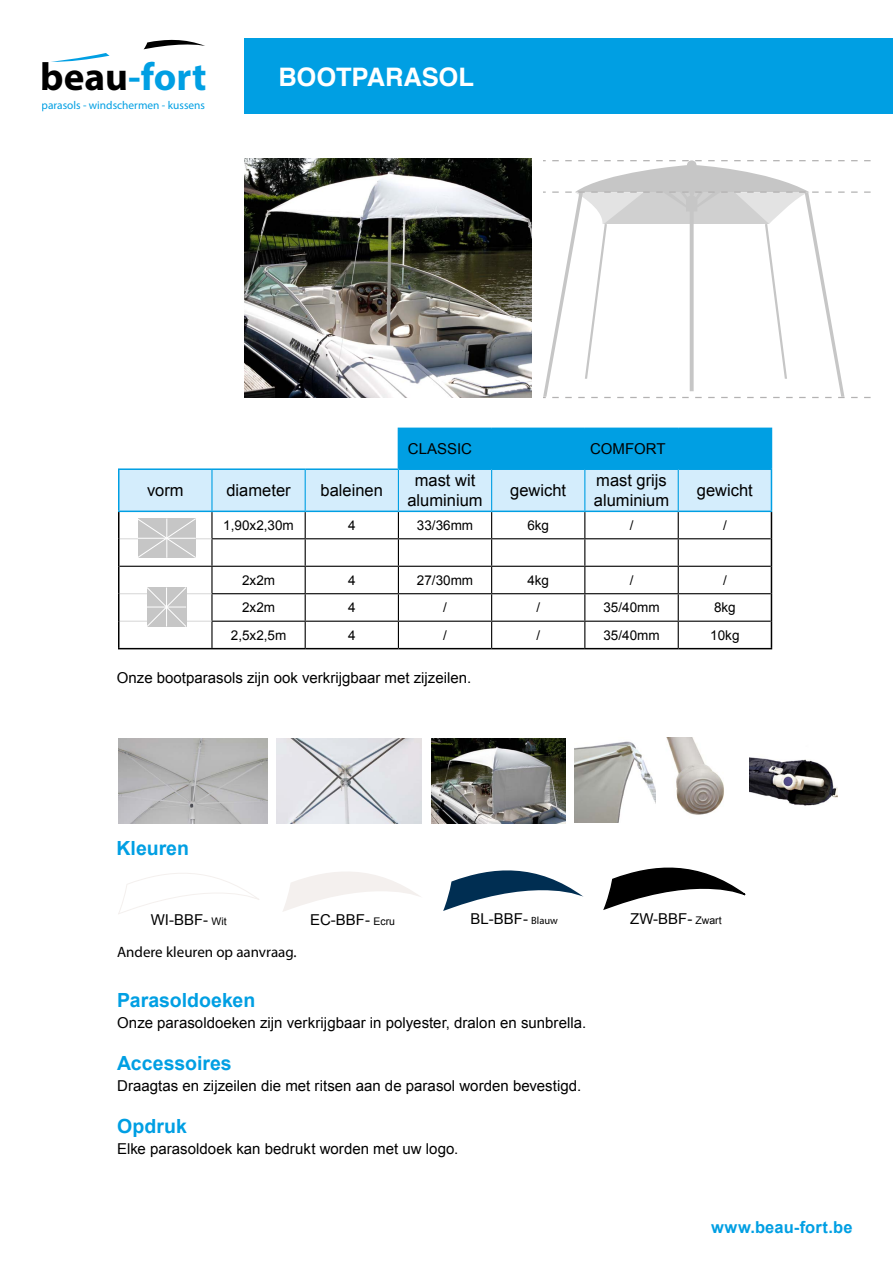
<style>
.page{position:relative;width:893px;height:1263px;background:#fff}
.page>*{position:absolute;margin:0;border:0;box-sizing:border-box;transform-origin:0 0}
.t1{font:700 39.3px "Myriad Pro";color:#009fe3}
.t2{font:700 25.5px "Helvetica";letter-spacing:-.005em;color:#fff}
.t3{font:700 19.5px "Arial";color:#009fe3}
.t4{font:16.5px/19.8px "Arial";color:#000;text-align:center}
.t5{font:700 16.5px "Arial";letter-spacing:.01em;color:#009fe3}
.t6{font:15px "Arial";color:#000}
.t7{font:15px "Myriad Pro";color:#000}
.t8{font:13.5px "Arial";color:#000}
.t9{font:11.4px "Myriad Pro";color:#009fe3}
.s1{color:#000}
.s2{font-size:10.5px}
.s3{font-family:"Myriad Pro";font-size:10.5px}
</style>
<div class="page">
<div style="left:244px;top:38px;width:649px;height:76px;background:#009fe3"></div>
<svg style="left:543px;top:160px;width:328px;height:1px"></svg>
<svg style="left:575px;top:160px;width:234px;height:25px"></svg>
<svg style="left:543px;top:185px;width:328px;height:213px"></svg>
<svg style="left:283px;top:872px;width:138px;height:40px"></svg>
<svg style="left:118px;top:873px;width:141px;height:41px"></svg>
<svg style="left:443px;top:870px;width:141px;height:41px"></svg>
<svg style="left:603px;top:867px;width:143px;height:43px"></svg>
<hr style="left:118px;top:648px;width:94px;height:1px;background:#000">
<hr style="left:212px;top:648px;width:93px;height:1px;background:#000">
<hr style="left:305px;top:648px;width:93px;height:1px;background:#000">
<hr style="left:398px;top:648px;width:94px;height:1px;background:#000">
<hr style="left:492px;top:648px;width:93px;height:1px;background:#000">
<hr style="left:585px;top:648px;width:93px;height:1px;background:#000">
<hr style="left:678px;top:648px;width:94px;height:1px;background:#000">
<img style="left:119px;top:738px;width:148px;height:85px">
<img style="left:574px;top:741px;width:81px;height:82px">
<img style="left:666px;top:738px;width:58px;height:77px">
<img style="left:431px;top:739px;width:135px;height:85px">
<img style="left:277px;top:739px;width:145px;height:85px">
<img style="left:749px;top:757px;width:89px;height:49px">
<img style="left:244px;top:159px;width:288px;height:239px">
<svg style="left:118px;top:428px;width:654px;height:220px"></svg>
<hr style="left:167px;top:518px;width:1px;height:40px;background:#fff">
<hr style="left:138px;top:538px;width:58px;height:1px;background:#fff">
<svg style="left:144px;top:39px;width:61px;height:10px"></svg>
<svg style="left:51px;top:53px;width:59px;height:9px"></svg>
<h1 class="t1" style="left:40px;top:51px;width:168px"><span class="s1">beau</span>-fort</h1>
<p class="t9" style="left:42px;top:98px;width:165px">parasols - windschermen - kussens</p>
<h2 class="t2" style="left:279px;top:57px;width:197px">BOOTPARASOL</h2>
<p class="t6" style="left:408px;top:439px;width:66px">CLASSIC</p>
<p class="t6" style="left:590px;top:439px;width:77px">COMFORT</p>
<p class="t4" style="left:147px;top:481px;width:38px">vorm</p>
<p class="t4" style="left:226px;top:481px;width:66px">diameter</p>
<p class="t4" style="left:321px;top:481px;width:64px">baleinen</p>
<p class="t4" style="left:407px;top:471px;width:77px">mast wit aluminium</p>
<p class="t4" style="left:510px;top:481px;width:57px">gewicht</p>
<p class="t4" style="left:594px;top:471px;width:77px;text-align:left">mast grijs aluminium</p>
<p class="t4" style="left:697px;top:481px;width:57px">gewicht</p>
<p class="t8" style="left:223px;top:516px;width:72px">1,90x2,30m</p>
<p class="t8" style="left:348px;top:516px;width:9px">4</p>
<p class="t8" style="left:417px;top:516px;width:58px">33/36mm</p>
<p class="t8" style="left:527px;top:516px;width:23px">6kg</p>
<p class="t8" style="left:630px;top:516px;width:5px">/</p>
<p class="t8" style="left:723px;top:516px;width:5px">/</p>
<p class="t8" style="left:242px;top:571px;width:35px">2x2m</p>
<p class="t8" style="left:348px;top:571px;width:9px">4</p>
<p class="t8" style="left:417px;top:571px;width:58px">27/30mm</p>
<p class="t8" style="left:527px;top:571px;width:23px">4kg</p>
<p class="t8" style="left:630px;top:571px;width:5px">/</p>
<p class="t8" style="left:723px;top:571px;width:5px">/</p>
<p class="t8" style="left:242px;top:599px;width:35px">2x2m</p>
<p class="t8" style="left:348px;top:599px;width:9px">4</p>
<p class="t8" style="left:443px;top:599px;width:5px">/</p>
<p class="t8" style="left:536px;top:599px;width:5px">/</p>
<p class="t8" style="left:603px;top:599px;width:58px">35/40mm</p>
<p class="t8" style="left:714px;top:599px;width:23px">8kg</p>
<p class="t8" style="left:231px;top:626px;width:57px">2,5x2,5m</p>
<p class="t8" style="left:348px;top:626px;width:9px">4</p>
<p class="t8" style="left:443px;top:626px;width:5px">/</p>
<p class="t8" style="left:536px;top:626px;width:5px">/</p>
<p class="t8" style="left:603px;top:626px;width:58px">35/40mm</p>
<p class="t8" style="left:710px;top:626px;width:31px">10kg</p>
<p class="t6" style="left:117px;top:668px;width:356px">Onze bootparasols zijn ook verkrijgbaar met zijzeilen.</p>
<h3 class="t3" style="left:116px;top:835px;width:74px">Kleuren</h3>
<p class="t6" style="left:151px;top:910px;width:77px">WI-BBF- <span class="s2">Wit</span></p>
<p class="t6" style="left:310px;top:910px;width:86px">EC-BBF- <span class="s2">Ecru</span></p>
<p class="t6" style="left:471px;top:909px;width:89px">BL-BBF- <span class="s3">Blauw</span></p>
<p class="t6" style="left:630px;top:909px;width:93px">ZW-BBF- <span class="s2">Zwart</span></p>
<p class="t7" style="left:117px;top:943px;width:181px">Andere kleuren op aanvraag.</p>
<h3 class="t3" style="left:117px;top:987px;width:140px">Parasoldoeken</h3>
<p class="t6" style="left:117px;top:1013px;width:471px">Onze parasoldoeken zijn verkrijgbaar in polyester, dralon en sunbrella.</p>
<h3 class="t3" style="left:117px;top:1050px;width:116px">Accessoires</h3>
<p class="t6" style="left:117px;top:1076px;width:466px">Draagtas en zijzeilen die met ritsen aan de parasol worden bevestigd.</p>
<h3 class="t3" style="left:117px;top:1113px;width:71px">Opdruk</h3>
<p class="t6" style="left:117px;top:1139px;width:343px">Elke parasoldoek kan bedrukt worden met uw logo.</p>
<p class="t5" style="left:711px;top:1216px;width:143px">www.beau-fort.be</p>
</div>
